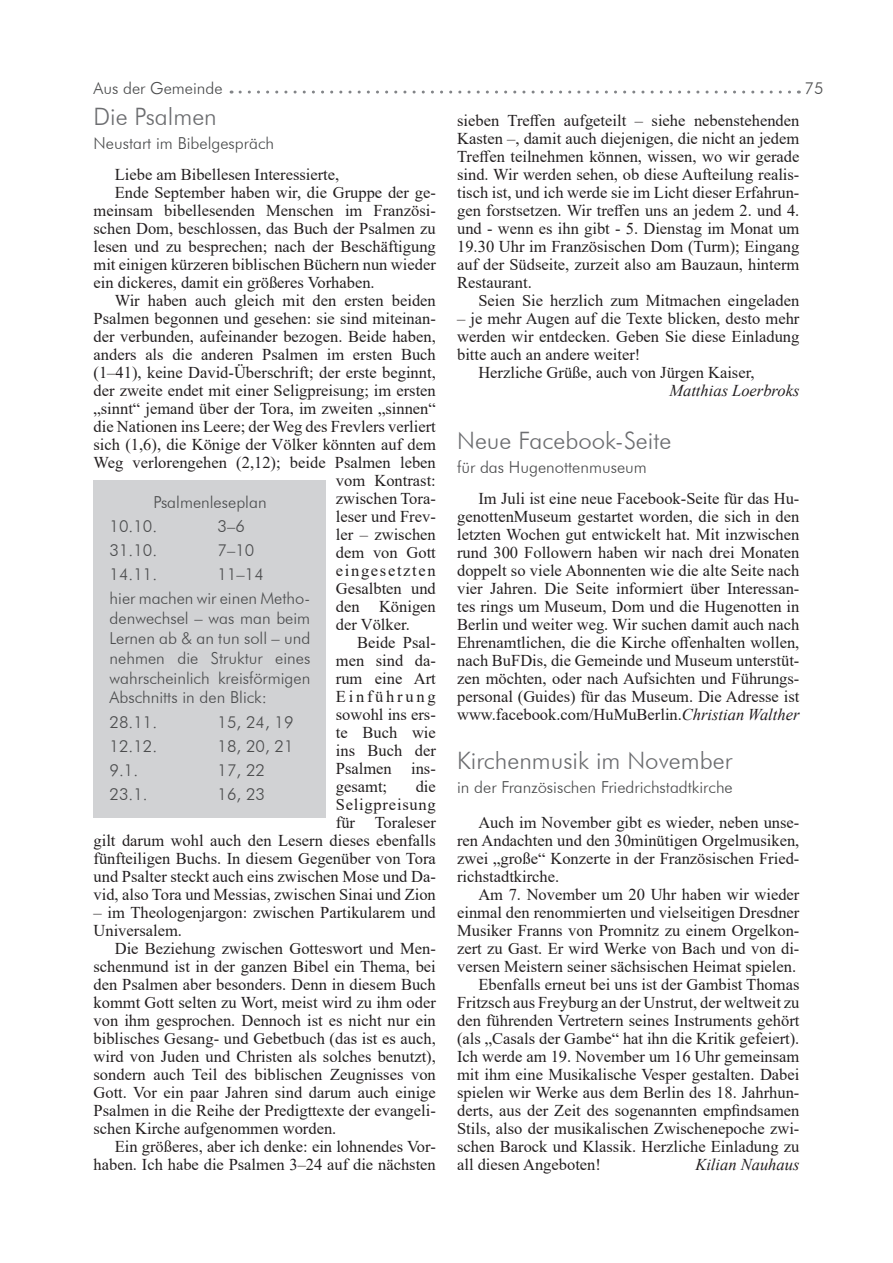
<style>
.page{position:relative;width:893px;height:1263px;background:#fff}
.page>*{position:absolute;margin:0;border:0;box-sizing:border-box;transform-origin:0 0}
.t1{font:300 24px "Futura BT";color:#6c6d70}
.t2{font:16.5px/18px "Times New Roman";color:#231f20;text-align:justify}
.t3{font:300 16.5px/19.8px "Futura BT";color:#4b4c4d}
.t4{font:italic 16.5px "Times New Roman";color:#231f20}
.t5{font:16.5px "Times New Roman";letter-spacing:.1em;color:#231f20}
.t6{font:16.5px "Times New Roman";letter-spacing:.165em;color:#231f20}
.s1{font-style:italic}
</style>
<div class="page">
<svg style="left:240px;top:91px;width:559px;height:3px"></svg>
<div style="left:94px;top:480px;width:232px;height:338px;background:#d1d2d4"></div>
<p class="t3" style="left:94px;top:78px;width:131px">Aus der Gemeinde</p>
<p class="t3" style="left:804px;top:78px;width:21px">75</p>
<h1 class="t1" style="left:94px;top:101px;width:125px">Die Psalmen</h1>
<p class="t3" style="left:94px;top:133px;width:182px">Neustart im Bibelgespräch</p>
<p class="t2" style="left:115px;top:165px;width:226px">Liebe am Bibellesen Interessierte,</p>
<p class="t2" style="left:115px;top:183px;width:323px">Ende September haben wir, die Gruppe der ge-</p>
<p class="t2" style="left:94px;top:201px;width:344px">meinsam bibellesenden Menschen im Französi-</p>
<p class="t2" style="left:94px;top:219px;width:344px">schen Dom, beschlossen, das Buch der Psalmen zu</p>
<p class="t2" style="left:94px;top:237px;width:344px">lesen und zu besprechen; nach der Beschäftigung</p>
<p class="t2" style="left:94px;top:255px;width:344px">mit einigen kürzeren biblischen Büchern nun wieder</p>
<p class="t2" style="left:94px;top:273px;width:283px">ein dickeres, damit ein größeres Vorhaben.</p>
<p class="t2" style="left:115px;top:291px;width:323px">Wir haben auch gleich mit den ersten beiden</p>
<p class="t2" style="left:94px;top:309px;width:344px">Psalmen begonnen und gesehen: sie sind miteinan-</p>
<p class="t2" style="left:94px;top:327px;width:344px">der verbunden, aufeinander bezogen. Beide haben,</p>
<p class="t2" style="left:94px;top:345px;width:344px">anders als die anderen Psalmen im ersten Buch</p>
<p class="t2" style="left:94px;top:363px;width:344px">(1–41), keine David-Überschrift; der erste beginnt,</p>
<p class="t2" style="left:94px;top:381px;width:344px">der zweite endet mit einer Seligpreisung; im ersten</p>
<p class="t2" style="left:94px;top:399px;width:344px">„sinnt“ jemand über der Tora, im zweiten „sinnen“</p>
<p class="t2" style="left:94px;top:417px;width:344px">die Nationen ins Leere; der Weg des Frevlers verliert</p>
<p class="t2" style="left:94px;top:435px;width:344px">sich (1,6), die Könige der Völker könnten auf dem</p>
<p class="t2" style="left:94px;top:453px;width:344px">Weg verlorengehen (2,12); beide Psalmen leben</p>
<p class="t2" style="left:336px;top:471px;width:101px">vom Kontrast:</p>
<p class="t2" style="left:336px;top:489px;width:101px">zwischen Tora-</p>
<p class="t2" style="left:336px;top:507px;width:101px">leser und Frev-</p>
<p class="t2" style="left:336px;top:525px;width:101px">ler – zwischen</p>
<p class="t2" style="left:336px;top:543px;width:101px">dem von Gott</p>
<p class="t5" style="left:336px;top:559px;width:101px">eingesetzten</p>
<p class="t2" style="left:336px;top:579px;width:101px">Gesalbten und</p>
<p class="t2" style="left:336px;top:597px;width:101px">den Königen</p>
<p class="t2" style="left:336px;top:615px;width:75px">der Völker.</p>
<p class="t2" style="left:357px;top:633px;width:80px">Beide Psal-</p>
<p class="t2" style="left:336px;top:651px;width:101px">men sind da-</p>
<p class="t2" style="left:336px;top:669px;width:102px">rum eine Art</p>
<p class="t6" style="left:336px;top:685px;width:101px">Einführung</p>
<p class="t2" style="left:336px;top:705px;width:101px">sowohl ins ers-</p>
<p class="t2" style="left:336px;top:723px;width:102px">te Buch wie</p>
<p class="t2" style="left:336px;top:741px;width:102px">ins Buch der</p>
<p class="t2" style="left:336px;top:759px;width:101px">Psalmen ins-</p>
<p class="t2" style="left:336px;top:777px;width:53px">gesamt;</p>
<p class="t2" style="left:457px;top:111px;width:344px">sieben Treffen aufgeteilt – siehe nebenstehenden Kasten –, damit auch diejenigen, die nicht an jedem Treffen teilnehmen können, wissen, wo wir gerade sind. Wir werden sehen, ob diese Aufteilung realis&shy;tisch ist, und ich werde sie im Licht dieser Erfahrun&shy;gen forstsetzen. Wir treffen uns an jedem 2. und 4. und - wenn es ihn gibt - 5. Dienstag im Monat um 19.30 Uhr im Französischen Dom (Turm); Eingang auf der Südseite, zurzeit also am Bauzaun, hinterm Restaurant.</p>
<p class="t2" style="left:478px;top:291px;width:323px">Seien Sie herzlich zum Mitmachen eingeladen</p>
<p class="t2" style="left:457px;top:309px;width:344px">– je mehr Augen auf die Texte blicken, desto mehr</p>
<p class="t2" style="left:457px;top:327px;width:344px">werden wir entdecken. Geben Sie diese Einladung</p>
<p class="t2" style="left:457px;top:345px;width:185px">bitte auch an andere weiter!</p>
<p class="t2" style="left:478px;top:363px;width:278px">Herzliche Grüße, auch von Jürgen Kaiser,</p>
<p class="t4" style="left:669px;top:379px;width:132px">Matthias Loerbroks</p>
<h1 class="t1" style="left:457px;top:426px;width:216px">Neue Facebook-Seite</h1>
<p class="t3" style="left:457px;top:458px;width:191px">für das Hugenottenmuseum</p>
<p class="t2" style="left:457px;top:489px;width:344px;text-indent:21px">Im Juli ist eine neue Facebook-Seite für das Hu&shy;genottenMuseum gestartet worden, die sich in den letzten Wochen gut entwickelt hat. Mit inzwischen rund 300 Followern haben wir nach drei Monaten doppelt so viele Abonnenten wie die alte Seite nach vier Jahren. Die Seite informiert über Interessan&shy;tes rings um Museum, Dom und die Hugenotten in Berlin und weiter weg. Wir suchen damit auch nach Ehrenamtlichen, die die Kirche offenhalten wollen, nach BuFDis, die Gemeinde und Museum unterstüt&shy;zen möchten, oder nach Aufsichten und Führungs&shy;personal (Guides) für das Museum. Die Adresse ist www.facebook.com/HuMuBerlin.<span class="s1">Christian Walther</span></p>
<h1 class="t1" style="left:457px;top:746px;width:277px">Kirchenmusik im November</h1>
<p class="t3" style="left:457px;top:777px;width:277px">in der Französischen Friedrichstadtkirche</p>
<p class="t2" style="left:457px;top:813px;width:344px;text-indent:21px">Auch im November gibt es wieder, neben unse&shy;ren Andachten und den 30minütigen Orgelmusiken, zwei „große“ Konzerte in der Französischen Fried&shy;richstadtkirche.</p>
<p class="t2" style="left:478px;top:885px;width:323px">Am 7. November um 20 Uhr haben wir wieder</p>
<p class="t2" style="left:457px;top:903px;width:344px">einmal den renommierten und vielseitigen Dresdner</p>
<p class="t2" style="left:457px;top:921px;width:344px">Musiker Franns von Promnitz zu einem Orgelkon-</p>
<p class="t2" style="left:457px;top:939px;width:344px">zert zu Gast. Er wird Werke von Bach und von di-</p>
<p class="t2" style="left:457px;top:957px;width:341px">versen Meistern seiner sächsischen Heimat spielen.</p>
<p class="t2" style="left:478px;top:975px;width:323px">Ebenfalls erneut bei uns ist der Gambist Thomas</p>
<p class="t2" style="left:457px;top:993px;width:344px">Fritzsch aus Freyburg an der Unstrut, der weltweit zu</p>
<p class="t2" style="left:457px;top:1011px;width:344px">den führenden Vertretern seines Instruments gehört</p>
<p class="t2" style="left:457px;top:1029px;width:344px">(als „Casals der Gambe“ hat ihn die Kritik gefeiert).</p>
<p class="t2" style="left:457px;top:1047px;width:344px">Ich werde am 19. November um 16 Uhr gemeinsam</p>
<p class="t2" style="left:457px;top:1065px;width:344px">mit ihm eine Musikalische Vesper gestalten. Dabei</p>
<p class="t2" style="left:457px;top:1083px;width:344px">spielen wir Werke aus dem Berlin des 18. Jahrhun-</p>
<p class="t2" style="left:457px;top:1101px;width:344px">derts, aus der Zeit des sogenannten empfindsamen</p>
<p class="t2" style="left:457px;top:1119px;width:344px">Stils, also der musikalischen Zwischenepoche zwi-</p>
<p class="t2" style="left:457px;top:1137px;width:344px">schen Barock und Klassik. Herzliche Einladung zu</p>
<p class="t2" style="left:457px;top:1155px;width:145px">all diesen Angeboten!</p>
<p class="t4" style="left:695px;top:1153px;width:106px">Kilian Nauhaus</p>
<p class="t3" style="left:110px;top:490px;width:158px;line-height:24px;text-indent:44px">Psalmenleseplan<br>10.10.</p>
<p class="t3" style="left:218px;top:516px;width:29px">3–6</p>
<p class="t3" style="left:110px;top:540px;width:49px">31.10.</p>
<p class="t3" style="left:218px;top:540px;width:38px">7–10</p>
<p class="t3" style="left:110px;top:564px;width:49px">14.11.</p>
<p class="t3" style="left:110px;top:562px;width:202px;line-height:24px;text-indent:108px">11–14<br>hier machen wir einen Metho-</p>
<p class="t3" style="left:110px;top:608px;width:202px;text-align:justify">denwechsel – was man beim Lernen ab &amp; an tun soll – und nehmen die Struktur eines wahrscheinlich kreisförmigen Abschnitts in den Blick:</p>
<p class="t3" style="left:110px;top:712px;width:49px">28.11.</p>
<p class="t3" style="left:218px;top:712px;width:78px">15, 24, 19</p>
<p class="t3" style="left:110px;top:736px;width:49px">12.12.</p>
<p class="t3" style="left:218px;top:736px;width:78px">18, 20, 21</p>
<p class="t3" style="left:110px;top:760px;width:30px">9.1.</p>
<p class="t3" style="left:218px;top:760px;width:49px">17, 22</p>
<p class="t3" style="left:110px;top:784px;width:40px">23.1.</p>
<p class="t3" style="left:218px;top:784px;width:49px">16, 23</p>
<p class="t2" style="left:94px;top:777px;width:344px;text-align:right">die<br>Seligpreisung<br>für Toraleser<br>gilt darum wohl auch den Lesern dieses ebenfalls fünfteiligen Buchs. In diesem Gegenüber von Tora und Psalter steckt auch eins zwischen Mose und Da&shy;vid, also Tora und Messias, zwischen Sinai und Zion</p>
<p class="t2" style="left:94px;top:903px;width:344px">– im Theologenjargon: zwischen Partikularem und<br>Universalem.</p>
<p class="t2" style="left:94px;top:939px;width:344px;text-indent:21px">Die Beziehung zwischen Gotteswort und Men&shy;schenmund ist in der ganzen Bibel ein Thema, bei den Psalmen aber besonders. Denn in diesem Buch kommt Gott selten zu Wort, meist wird zu ihm oder von ihm gesprochen. Dennoch ist es nicht nur ein biblisches Gesang- und Gebetbuch (das ist es auch, wird von Juden und Christen als solches benutzt), sondern auch Teil des biblischen Zeugnisses von Gott. Vor ein paar Jahren sind darum auch einige Psalmen in die Reihe der Predigttexte der evangeli&shy;schen Kirche aufgenommen worden.</p>
<p class="t2" style="left:94px;top:1137px;width:344px;text-align:right">Ein größeres, aber ich denke: ein lohnendes Vor&shy;haben. Ich habe die Psalmen 3–24 auf die nächsten</p>
</div>
